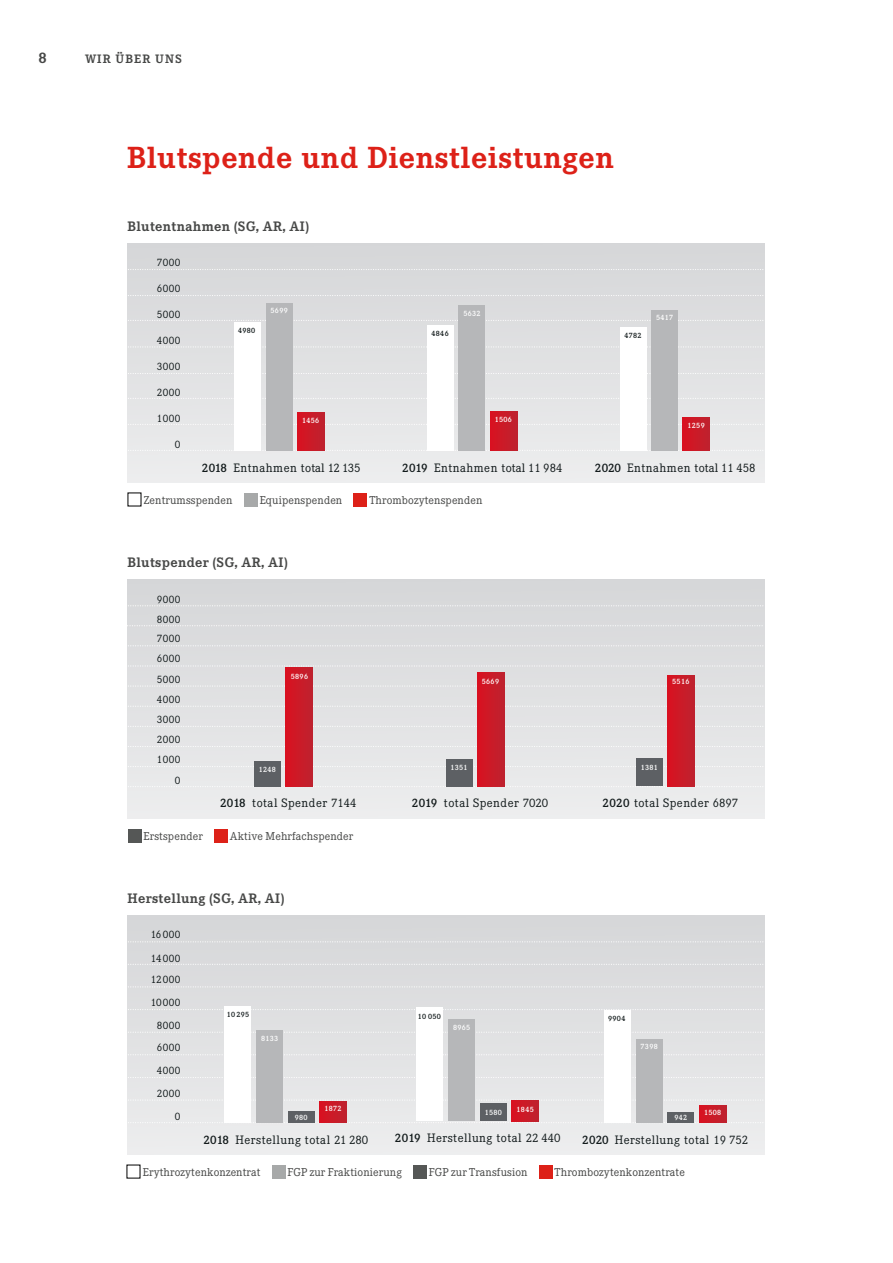
<style>
.page{position:relative;width:893px;height:1263px;background:#fff}
.page>*{position:absolute;margin:0;border:0;box-sizing:border-box;transform-origin:0 0}
.t1{font:700 30px "Corporate EBQ";letter-spacing:.02em;color:#dd2118}
.t2{font:700 15px "Corporate EBQ";color:#474847}
.t3{font:700 13.5px "Corporate EBQ";letter-spacing:.025em;color:#474847}
.t4{font:12px "Corporate EBQ";letter-spacing:.04em;color:#121a1b}
.t5{font:700 12px "Corporate EBQ";letter-spacing:.1em;color:#474847}
.t6{font:11.25px "Corporate EBQ";letter-spacing:.01em;color:#474847}
.t7{font:10.5px/20.2px "Corporate EBQ";letter-spacing:.04em;color:#121a1b;text-align:justify}
.t8{font:500 7.5px "Corporate EBQ";letter-spacing:.04em;color:#fff}
.t9{font:500 7.5px "Corporate EBQ";letter-spacing:.04em;color:#121a1b}
.s1{font-weight:500}
</style>
<div class="page">
<div style="left:128px;top:243px;width:637px;height:240px;background:#e0e1e2"></div>
<svg style="left:128px;top:269px;width:635px;height:1px"></svg>
<svg style="left:128px;top:295px;width:635px;height:1px"></svg>
<svg style="left:128px;top:320px;width:635px;height:1px"></svg>
<svg style="left:128px;top:346px;width:633px;height:1px"></svg>
<svg style="left:128px;top:373px;width:636px;height:1px"></svg>
<svg style="left:128px;top:398px;width:636px;height:1px"></svg>
<svg style="left:128px;top:424px;width:636px;height:1px"></svg>
<svg style="left:128px;top:450px;width:636px;height:1px"></svg>
<div style="left:683px;top:418px;width:27px;height:32px;background:#cb1b28"></div>
<div style="left:651px;top:310px;width:27px;height:140px;background:#b6b7b9"></div>
<div style="left:619px;top:327px;width:27px;height:123px;background:#fff"></div>
<div style="left:297px;top:413px;width:27px;height:37px;background:#cc1a27"></div>
<div style="left:266px;top:303px;width:27px;height:147px;background:#b6b7b9"></div>
<div style="left:234px;top:322px;width:27px;height:128px;background:#fff"></div>
<div style="left:490px;top:411px;width:27px;height:39px;background:#cb1b28"></div>
<div style="left:458px;top:305px;width:27px;height:145px;background:#b6b7b9"></div>
<div style="left:427px;top:325px;width:27px;height:125px;background:#fff"></div>
<div style="left:128px;top:915px;width:637px;height:240px;background:linear-gradient(to right,#e0e1e2,#e0e1e2)"></div>
<svg style="left:128px;top:941px;width:637px;height:1px"></svg>
<svg style="left:128px;top:964px;width:637px;height:1px"></svg>
<svg style="left:128px;top:986px;width:637px;height:1px"></svg>
<svg style="left:128px;top:1009px;width:637px;height:1px"></svg>
<svg style="left:128px;top:1032px;width:637px;height:1px"></svg>
<svg style="left:128px;top:1054px;width:637px;height:1px"></svg>
<svg style="left:128px;top:1077px;width:637px;height:1px"></svg>
<svg style="left:128px;top:1099px;width:637px;height:2px"></svg>
<svg style="left:128px;top:1122px;width:637px;height:1px"></svg>
<div style="left:699px;top:1106px;width:27px;height:17px;background:#cb1b28"></div>
<div style="left:667px;top:1112px;width:27px;height:11px;background:#5d6064"></div>
<div style="left:636px;top:1039px;width:27px;height:84px;background:#b6b7b9"></div>
<div style="left:604px;top:1011px;width:27px;height:112px;background:#fff"></div>
<div style="left:512px;top:1100px;width:27px;height:21px;background:#cb1b28"></div>
<div style="left:480px;top:1103px;width:27px;height:18px;background:#5d6064"></div>
<div style="left:448px;top:1019px;width:27px;height:102px;background:#b6b7b9"></div>
<div style="left:416px;top:1007px;width:27px;height:114px;background:#fff"></div>
<div style="left:320px;top:1101px;width:27px;height:22px;background:#cb1b28"></div>
<div style="left:288px;top:1112px;width:27px;height:11px;background:#5d6064"></div>
<div style="left:256px;top:1031px;width:27px;height:92px;background:#b6b7b9"></div>
<div style="left:224px;top:1006px;width:27px;height:117px;background:#fff"></div>
<div style="left:128px;top:579px;width:637px;height:240px;background:#e0e1e2"></div>
<svg style="left:128px;top:605px;width:633px;height:1px"></svg>
<svg style="left:132px;top:625px;width:628px;height:1px"></svg>
<svg style="left:128px;top:645px;width:635px;height:1px"></svg>
<svg style="left:128px;top:665px;width:633px;height:1px"></svg>
<svg style="left:128px;top:685px;width:635px;height:2px"></svg>
<svg style="left:128px;top:726px;width:635px;height:1px"></svg>
<svg style="left:128px;top:746px;width:636px;height:1px"></svg>
<svg style="left:128px;top:766px;width:636px;height:1px"></svg>
<svg style="left:128px;top:786px;width:636px;height:1px"></svg>
<svg style="left:128px;top:706px;width:635px;height:1px"></svg>
<div style="left:668px;top:675px;width:26px;height:111px;background:#cb1a27"></div>
<div style="left:637px;top:758px;width:26px;height:28px;background:#5d6064"></div>
<div style="left:286px;top:667px;width:26px;height:119px;background:#cb1a27"></div>
<div style="left:255px;top:761px;width:26px;height:25px;background:#5d6064"></div>
<div style="left:478px;top:672px;width:26px;height:114px;background:#cb1a27"></div>
<div style="left:446px;top:759px;width:27px;height:27px;background:#5d6064"></div>
<div style="left:128px;top:829px;width:13px;height:13px;background:#555756"></div>
<div style="left:214px;top:829px;width:13px;height:13px;background:#dd2118"></div>
<div style="left:244px;top:493px;width:13px;height:13px;background:#a7a9a9"></div>
<div style="left:354px;top:493px;width:13px;height:13px;background:#dd2118"></div>
<div style="left:272px;top:1165px;width:13px;height:13px;background:#a7a9a9"></div>
<div style="left:413px;top:1165px;width:13px;height:13px;background:#555756"></div>
<div style="left:539px;top:1165px;width:13px;height:13px;background:#dd2118"></div>
<p class="t2" style="left:38px;top:48px;width:10px">8</p>
<p class="t5" style="left:85px;top:52px;width:98px">WIR ÜBER UNS</p>
<h1 class="t1" style="left:127px;top:140px;width:488px">Blutspende und Dienstleistungen</h1>
<p class="t3" style="left:128px;top:218px;width:183px">Blutentnahmen (SG, AR, AI)</p>
<p class="t7" style="left:157px;top:252px;width:25px">7000</p>
<p class="t7" style="left:157px;top:278px;width:25px">6000</p>
<p class="t7" style="left:157px;top:304px;width:25px">5000</p>
<p class="t7" style="left:157px;top:330px;width:25px">4000</p>
<p class="t7" style="left:157px;top:356px;width:25px">3000</p>
<p class="t7" style="left:157px;top:382px;width:25px">2000</p>
<p class="t7" style="left:157px;top:408px;width:25px">1000</p>
<p class="t7" style="left:175px;top:434px;width:7px">0</p>
<p class="t9" style="left:238px;top:326px;width:19px">4980</p>
<p class="t8" style="left:271px;top:306px;width:19px">5699</p>
<p class="t8" style="left:302px;top:416px;width:19px">1456</p>
<p class="t4" style="left:202px;top:460px;width:160px"><span class="s1">2018</span> Entnahmen total 12 135</p>
<p class="t9" style="left:432px;top:329px;width:19px">4846</p>
<p class="t8" style="left:463px;top:309px;width:19px">5632</p>
<p class="t8" style="left:495px;top:415px;width:19px">1506</p>
<p class="t4" style="left:402px;top:460px;width:162px"><span class="s1">2019</span> Entnahmen total 11 984</p>
<p class="t6" style="left:144px;top:494px;width:90px">Zentrumsspenden</p>
<p class="t6" style="left:260px;top:494px;width:84px">Equipenspenden</p>
<p class="t6" style="left:369px;top:494px;width:115px">Thrombozytenspenden</p>
<p class="t3" style="left:128px;top:554px;width:162px">Blutspender (SG, AR, AI)</p>
<p class="t7" style="left:157px;top:589px;width:25px">9000</p>
<p class="t7" style="left:157px;top:609px;width:25px">8000</p>
<p class="t7" style="left:157px;top:628px;width:25px">7000</p>
<p class="t7" style="left:157px;top:648px;width:25px">6000</p>
<p class="t7" style="left:157px;top:669px;width:25px;text-align:right">5000<br>4000<br>3000<br>2000<br>1000<br>0</p>
<p class="t8" style="left:291px;top:672px;width:19px">5896</p>
<p class="t8" style="left:259px;top:765px;width:19px">1248</p>
<p class="t8" style="left:482px;top:677px;width:19px">5669</p>
<p class="t8" style="left:451px;top:763px;width:19px">1351</p>
<p class="t9" style="left:624px;top:331px;width:19px">4782</p>
<p class="t8" style="left:656px;top:313px;width:19px">5417</p>
<p class="t8" style="left:688px;top:421px;width:19px">1259</p>
<p class="t4" style="left:595px;top:460px;width:162px"><span class="s1">2020</span> Entnahmen total 11 458</p>
<p class="t8" style="left:672px;top:677px;width:19px">5516</p>
<p class="t8" style="left:641px;top:763px;width:19px">1381</p>
<p class="t4" style="left:220px;top:796px;width:138px"><span class="s1">2018</span> total Spender 7144</p>
<p class="t4" style="left:412px;top:796px;width:138px"><span class="s1">2019</span> total Spender 7020</p>
<p class="t4" style="left:602px;top:796px;width:137px"><span class="s1">2020</span> total Spender 6897</p>
<p class="t6" style="left:144px;top:830px;width:61px">Erstspender</p>
<p class="t6" style="left:230px;top:830px;width:125px">Aktive Mehrfachspender</p>
<p class="t3" style="left:128px;top:890px;width:159px">Herstellung (SG, AR, AI)</p>
<p class="t7" style="left:151px;top:924px;width:31px">16000</p>
<p class="t7" style="left:151px;top:948px;width:31px">14000</p>
<p class="t7" style="left:151px;top:970px;width:31px">12000</p>
<p class="t7" style="left:157px;top:1014px;width:25px;line-height:22.6px">8000<br>6000<br>4000<br>2000</p>
<p class="t7" style="left:175px;top:1106px;width:7px">0</p>
<p class="t7" style="left:151px;top:993px;width:31px">10000</p>
<p class="t9" style="left:227px;top:1010px;width:24px">10 295</p>
<p class="t8" style="left:261px;top:1034px;width:19px">8133</p>
<p class="t8" style="left:295px;top:1113px;width:14px">980</p>
<p class="t8" style="left:324px;top:1104px;width:19px">1872</p>
<p class="t9" style="left:418px;top:1012px;width:25px">10 050</p>
<p class="t8" style="left:453px;top:1023px;width:19px">8965</p>
<p class="t8" style="left:485px;top:1108px;width:19px">1580</p>
<p class="t8" style="left:517px;top:1104px;width:19px">1845</p>
<p class="t9" style="left:608px;top:1014px;width:19px">9904</p>
<p class="t8" style="left:641px;top:1042px;width:19px">7398</p>
<p class="t8" style="left:674px;top:1113px;width:14px">942</p>
<p class="t8" style="left:704px;top:1108px;width:19px">1508</p>
<p class="t4" style="left:203px;top:1133px;width:166px"><span class="s1">2018</span> Herstellung total 21 280</p>
<p class="t4" style="left:395px;top:1131px;width:167px"><span class="s1">2019</span> Herstellung total 22 440</p>
<p class="t4" style="left:582px;top:1133px;width:167px"><span class="s1">2020</span> Herstellung total 19 752</p>
<p class="t6" style="left:143px;top:1166px;width:119px">Erythrozytenkonzentrat</p>
<p class="t6" style="left:288px;top:1166px;width:116px">FGP zur Fraktionierung</p>
<p class="t6" style="left:429px;top:1166px;width:100px">FGP zur Transfusion</p>
<p class="t6" style="left:555px;top:1166px;width:132px">Thrombozytenkonzentrate</p>
</div>
